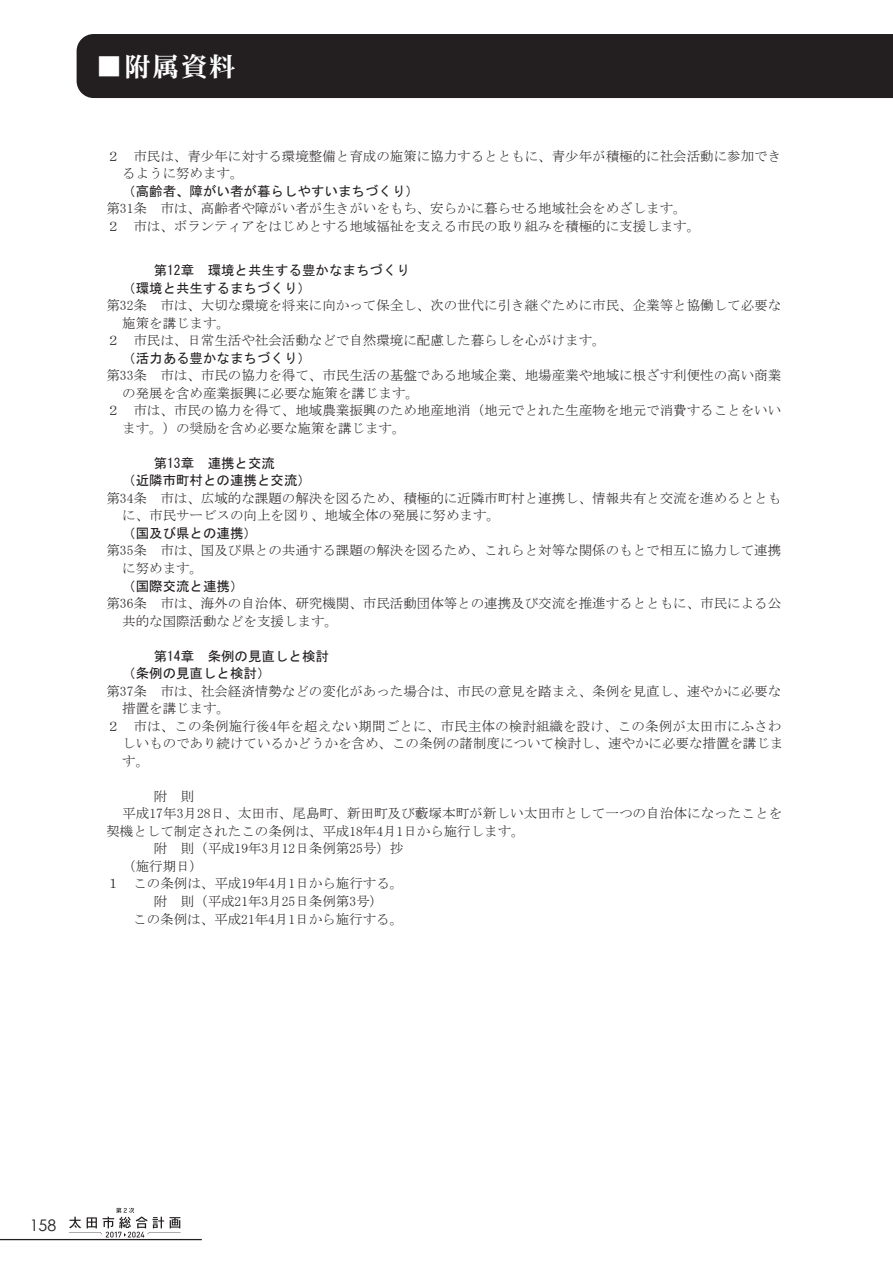
<style>
.page{position:relative;width:893px;height:1263px;background:#fff}
.page>*{position:absolute;margin:0;border:0;box-sizing:border-box;transform-origin:0 0}
.t1{font:26.7px "DFHS Mincho Std W7";color:#fff}
.t2{font:15.9px "Century Gothic";color:#231f20}
.t3{font:13.5px/17.5px "MS Mincho";color:#231f20}
.t4{font:13.5px/17.4px "MS Gothic";color:#231f20}
</style>
<div class="page">
<div style="left:77px;top:34px;width:816px;height:64px;background:#231f20"></div>
<hr style="left:0;top:1239px;width:202px;height:1px;background:#231f20">
<svg style="left:69px;top:1208px;width:112px;height:29px"></svg>
<h1 class="t1" style="left:96px;top:52px;width:141px">■附属資料</h1>
<p class="t3" style="left:122px;top:147px;width:660px;text-indent:-16px">２ 市民は、青少年に対する環境整備と育成の施策に協力するとともに、青少年が積極的に社会活動に参加できるように努めます。</p>
<p class="t4" style="left:122px;top:182px;width:298px">（高齢者、障がい者が暮らしやすいまちづくり）</p>
<p class="t3" style="left:106px;top:200px;width:595px">第31条 市は、高齢者や障がい者が生きがいをもち、安らかに暮らせる地域社会をめざします。<br>２ 市は、ボランティアをはじめとする地域福祉を支える市民の取り組みを積極的に支援します。</p>
<p class="t4" style="left:122px;top:262px;width:289px;text-indent:31px">第12章 環境と共生する豊かなまちづくり（環境と共生するまちづくり）</p>
<p class="t3" style="left:106px;top:297px;width:676px">第32条 市は、大切な環境を将来に向かって保全し、次の世代に引き継ぐために市民、企業等と協働して必要な</p>
<p class="t3" style="left:122px;top:314px;width:109px">施策を講じます。</p>
<p class="t3" style="left:106px;top:332px;width:501px">２ 市民は、日常生活や社会活動などで自然環境に配慮した暮らしを心がけます。</p>
<p class="t4" style="left:122px;top:349px;width:190px">（活力ある豊かなまちづくり）</p>
<p class="t3" style="left:106px;top:367px;width:676px">第33条 市は、市民の協力を得て、市民生活の基盤である地域企業、地場産業や地域に根ざす利便性の高い商業</p>
<p class="t3" style="left:122px;top:384px;width:298px">の発展を含め産業振興に必要な施策を講じます。</p>
<p class="t3" style="left:106px;top:402px;width:676px">２ 市は、市民の協力を得て、地域農業振興のため地産地消（地元でとれた生産物を地元で消費することをいい</p>
<p class="t3" style="left:122px;top:419px;width:285px">ます。）の奨励を含め必要な施策を講じます。</p>
<p class="t4" style="left:122px;top:454px;width:190px;text-align:center">第13章 連携と交流<br>（近隣市町村との連携と交流）</p>
<p class="t3" style="left:122px;top:489px;width:660px;text-indent:-16px">第34条 市は、広域的な課題の解決を図るため、積極的に近隣市町村と連携し、情報共有と交流を進めるとともに、市民サービスの向上を図り、地域全体の発展に努めます。</p>
<p class="t4" style="left:122px;top:524px;width:136px">（国及び県との連携）</p>
<p class="t3" style="left:122px;top:542px;width:660px;text-indent:-16px">第35条 市は、国及び県との共通する課題の解決を図るため、これらと対等な関係のもとで相互に協力して連携に努めます。</p>
<p class="t4" style="left:122px;top:577px;width:123px">（国際交流と連携）</p>
<p class="t3" style="left:122px;top:594px;width:660px;text-indent:-16px">第36条 市は、海外の自治体、研究機関、市民活動団体等との連携及び交流を推進するとともに、市民による公共的な国際活動などを支援します。</p>
<p class="t4" style="left:122px;top:647px;width:208px;text-indent:31px">第14章 条例の見直しと検討（条例の見直しと検討）</p>
<p class="t3" style="left:106px;top:682px;width:676px">第37条 市は、社会経済情勢などの変化があった場合は、市民の意見を踏まえ、条例を見直し、速やかに必要な</p>
<p class="t3" style="left:122px;top:699px;width:109px">措置を講じます。</p>
<p class="t3" style="left:106px;top:717px;width:676px">２ 市は、この条例施行後4年を超えない期間ごとに、市民主体の検討組織を設け、この条例が太田市にふさわ</p>
<p class="t3" style="left:122px;top:734px;width:663px">しいものであり続けているかどうかを含め、この条例の諸制度について検討し、速やかに必要な措置を講じま</p>
<p class="t3" style="left:122px;top:752px;width:28px">す。</p>
<p class="t3" style="left:154px;top:787px;width:42px">附 則</p>
<p class="t3" style="left:122px;top:804px;width:662px">平成17年3月28日、太田市、尾島町、新田町及び藪塚本町が新しい太田市として一つの自治体になったことを</p>
<p class="t3" style="left:106px;top:822px;width:420px">契機として制定されたこの条例は、平成18年4月1日から施行します。</p>
<p class="t3" style="left:154px;top:839px;width:251px">附 則（平成19年3月12日条例第25号）抄</p>
<p class="t3" style="left:122px;top:857px;width:82px">（施行期日）</p>
<p class="t3" style="left:106px;top:874px;width:298px">１ この条例は、平成19年4月1日から施行する。</p>
<p class="t3" style="left:154px;top:892px;width:231px">附 則（平成21年3月25日条例第3号）</p>
<p class="t3" style="left:133px;top:910px;width:271px">この条例は、平成21年4月1日から施行する。</p>
<p class="t2" style="left:30px;top:1216px;width:28px">158</p>
</div>
